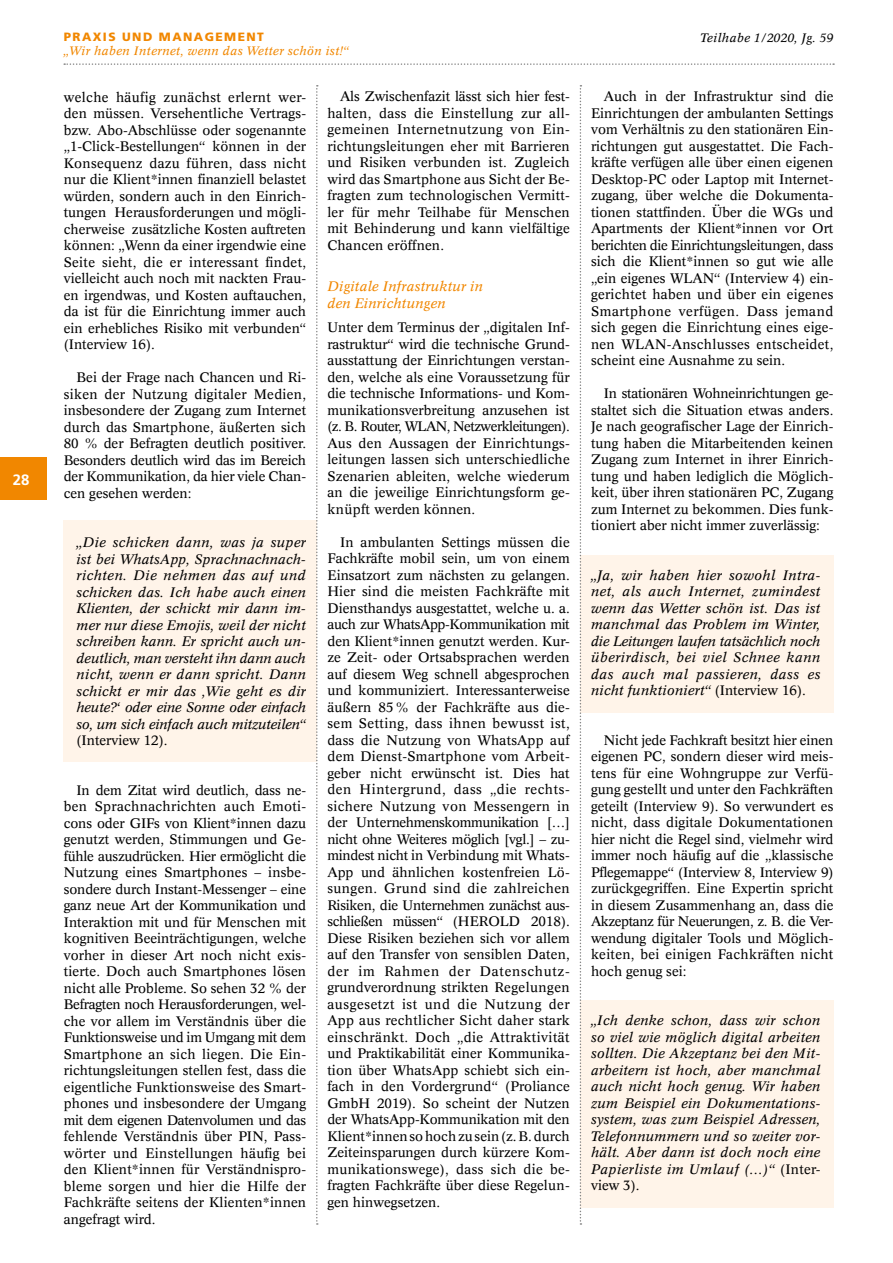
<style>
.page{position:relative;width:893px;height:1263px;background:#fff}
.page>*{position:absolute;margin:0;border:0;box-sizing:border-box;transform-origin:0 0}
.t1{font:700 15px "Frutiger";color:#fff}
.t2{font:13.5px/16.5px "Concorde";color:#000;text-align:justify}
.t3{font:italic 13.5px/16.5px "Concorde";color:#000;text-align:justify}
.t4{font:italic 13.5px/16.5px "Concorde";color:#f18700}
.t5{font:italic 12px "Concorde";letter-spacing:.015em;color:#f18700}
.t6{font:italic 12px "Concorde";letter-spacing:.02em;color:#000}
.t7{font:900 12px "Frutiger";letter-spacing:.12em;color:#f18700}
.s1{font-style:normal}
</style>
<div class="page">
<div style="left:0;top:458px;width:47px;height:42px;background:#f18700"></div>
<svg style="left:64px;top:63px;width:770px;height:2px"></svg>
<div style="left:580px;top:555px;width:253px;height:157px;background:#fff4e9"></div>
<div style="left:580px;top:1000px;width:253px;height:207px;background:#fff4e9"></div>
<div style="left:64px;top:520px;width:253px;height:242px;background:#fff4e9"></div>
<svg style="left:316px;top:85px;width:2px;height:1140px"></svg>
<svg style="left:580px;top:85px;width:1px;height:1140px"></svg>
<p class="t1" style="left:13px;top:470px;width:18px">28</p>
<p class="t7" style="left:64px;top:30px;width:202px">PRAXIS UND MANAGEMENT</p>
<p class="t6" style="left:700px;top:30px;width:134px">Teilhabe 1/2020, Jg. 59</p>
<p class="t5" style="left:64px;top:43px;width:287px">„Wir haben Internet, wenn das Wetter schön ist!“</p>
<p class="t2" style="left:64px;top:88px;width:244px">welche häufig zunächst erlernt wer&shy;den müssen. Versehentliche Vertrags&shy;bzw. Abo-Abschlüsse oder sogenannte „1-Click-Bestellungen“ können in der Konsequenz dazu führen, dass nicht nur die Klient*innen finanziell belastet würden, sondern auch in den Einrich&shy;tungen Herausforderungen und mögli&shy;cherweise zusätzliche Kosten auftreten können: „Wenn da einer irgendwie eine Seite sieht, die er interessant findet, vielleicht auch noch mit nackten Frau&shy;en irgendwas, und Kosten auftauchen, da ist für die Einrichtung immer auch ein erhebliches Risiko mit verbunden“ (Interview 16).</p>
<p class="t2" style="left:64px;top:369px;width:244px;text-indent:13px">Bei der Frage nach Chancen und Ri&shy;siken der Nutzung digitaler Medien, insbesondere der Zugang zum Internet durch das Smartphone, äußerten sich 80 % der Befragten deutlich positiver.<br>Besonders deutlich wird das im Bereich der Kommunikation, da hier viele Chan&shy;cen gesehen werden:</p>
<p class="t3" style="left:77px;top:534px;width:231px">„Die schicken dann, was ja super ist bei WhatsApp, Sprachnachnach&shy;richten. Die nehmen das auf und schicken das. Ich habe auch einen Klienten, der schickt mir dann im&shy;mer nur diese Emojis, weil der nicht schreiben kann. Er spricht auch un&shy;deutlich, man versteht ihn dann auch nicht, wenn er dann spricht. Dann schickt er mir das ‚Wie geht es dir heute?‘ oder eine Sonne oder einfach so, um sich einfach auch mitzuteilen“</p>
<p class="t2" style="left:77px;top:732px;width:92px">(Interview 12).</p>
<p class="t2" style="left:64px;top:781px;width:244px;text-indent:13px">In dem Zitat wird deutlich, dass ne&shy;ben Sprachnachrichten auch Emoti&shy;cons oder GIFs von Klient*innen dazu genutzt werden, Stimmungen und Ge&shy;fühle auszudrücken. Hier ermöglicht die Nutzung eines Smartphones – insbe&shy;sondere durch Instant-Messenger – eine ganz neue Art der Kommunikation und Interaktion mit und für Menschen mit kognitiven Beeinträchtigungen, welche vorher in dieser Art noch nicht exis&shy;tierte. Doch auch Smartphones lösen nicht alle Probleme. So sehen 32 % der Befragten noch Herausforderungen, wel&shy;che vor allem im Verständnis über die Funktionsweise und im Umgang mit dem Smartphone an sich liegen. Die Ein&shy;richtungsleitungen stellen fest, dass die eigentliche Funktionsweise des Smart&shy;phones und insbesondere der Umgang mit dem eigenen Datenvolumen und das fehlende Verständnis über PIN, Pass&shy;wörter und Einstellungen häufig bei den Klient*innen für Verständnispro&shy;bleme sorgen und hier die Hilfe der Fachkräfte seitens der Klienten*innen angefragt wird.</p>
<p class="t2" style="left:591px;top:88px;width:244px;text-indent:13px">Auch in der Infrastruktur sind die Einrichtungen der ambulanten Settings vom Verhältnis zu den stationären Ein&shy;richtungen gut ausgestattet. Die Fach&shy;kräfte verfügen alle über einen eigenen Desktop-PC oder Laptop mit Internet&shy;zugang, über welche die Dokumenta&shy;tionen stattfinden. Über die WGs und Apartments der Klient*innen vor Ort berichten die Einrichtungsleitungen, dass sich die Klient*innen so gut wie alle „ein eigenes WLAN“ (Interview 4) ein&shy;gerichtet haben und über ein eigenes Smartphone verfügen. Dass jemand sich gegen die Einrichtung eines eige&shy;nen WLAN-Anschlusses entscheidet, scheint eine Ausnahme zu sein.</p>
<p class="t2" style="left:591px;top:385px;width:244px;text-indent:13px">In stationären Wohneinrichtungen ge&shy;staltet sich die Situation etwas anders.<br>Je nach geografischer Lage der Einrich&shy;tung haben die Mitarbeitenden keinen Zugang zum Internet in ihrer Einrich&shy;tung und haben lediglich die Möglich&shy;keit, über ihren stationären PC, Zugang zum Internet zu bekommen. Dies funk&shy;tioniert aber nicht immer zuverlässig:</p>
<p class="t3" style="left:591px;top:566px;width:231px">„Ja, wir haben hier sowohl Intra&shy;net, als auch Internet, zumindest wenn das Wetter schön ist. Das ist manchmal das Problem im Winter, die Leitungen laufen tatsächlich noch überirdisch, bei viel Schnee kann das auch mal passieren, dass es nicht funktioniert“ <span class="s1">(Interview 16).</span></p>
<p class="t2" style="left:591px;top:731px;width:244px;text-indent:13px">Nicht jede Fachkraft besitzt hier einen eigenen PC, sondern dieser wird meis&shy;tens für eine Wohngruppe zur Verfü&shy;gung gestellt und unter den Fachkräften geteilt (Interview 9). So verwundert es nicht, dass digitale Dokumentationen hier nicht die Regel sind, vielmehr wird immer noch häufig auf die „klassische Pflegemappe“ (Interview 8, Interview 9) zurückgegriffen. Eine Expertin spricht in diesem Zusammenhang an, dass die Akzeptanz für Neuerungen, z. B. die Ver&shy;wendung digitaler Tools und Möglich&shy;keiten, bei einigen Fachkräften nicht hoch genug sei:</p>
<p class="t3" style="left:591px;top:1012px;width:231px">„Ich denke schon, dass wir schon so viel wie möglich digital arbeiten sollten. Die Akzeptanz bei den Mit&shy;arbeitern ist hoch, aber manchmal auch nicht hoch genug. Wir haben zum Beispiel ein Dokumentations&shy;system, was zum Beispiel Adressen, Telefonnummern und so weiter vor&shy;hält. Aber dann ist doch noch eine Papierliste im Umlauf (…)“ <span class="s1">(Inter&shy;view 3).</span></p>
<p class="t2" style="left:327px;top:88px;width:244px;text-indent:13px">Als Zwischenfazit lässt sich hier fest&shy;halten, dass die Einstellung zur all&shy;gemeinen Internetnutzung von Ein&shy;richtungsleitungen eher mit Barrieren und Risiken verbunden ist. Zugleich wird das Smartphone aus Sicht der Be&shy;fragten zum technologischen Vermitt&shy;ler für mehr Teilhabe für Menschen mit Behinderung und kann vielfältige Chancen eröffnen.</p>
<p class="t4" style="left:327px;top:278px;width:157px">Digitale Infrastruktur in den Einrichtungen</p>
<p class="t2" style="left:327px;top:319px;width:244px">Unter dem Terminus der „digitalen Inf&shy;rastruktur“ wird die technische Grund&shy;ausstattung der Einrichtungen verstan&shy;den, welche als eine Voraussetzung für die technische Informations- und Kom&shy;munikationsverbreitung anzusehen ist (z. B. Router, WLAN, Netzwerkleitungen).<br>Aus den Aussagen der Einrichtungs&shy;leitungen lassen sich unterschiedliche Szenarien ableiten, welche wiederum an die jeweilige Einrichtungsform ge&shy;knüpft werden können.</p>
<p class="t2" style="left:327px;top:534px;width:244px;text-indent:13px">In ambulanten Settings müssen die Fachkräfte mobil sein, um von einem Einsatzort zum nächsten zu gelangen.<br>Hier sind die meisten Fachkräfte mit Diensthandys ausgestattet, welche u. a. auch zur WhatsApp-Kommunikation mit den Klient*innen genutzt werden. Kur&shy;ze Zeit- oder Ortsabsprachen werden auf diesem Weg schnell abgesprochen und kommuniziert. Interessanterweise äußern 85 % der Fachkräfte aus die&shy;sem Setting, dass ihnen bewusst ist, dass die Nutzung von WhatsApp auf dem Dienst-Smartphone vom Arbeit&shy;geber nicht erwünscht ist. Dies hat den Hintergrund, dass „die rechts&shy;sichere Nutzung von Messengern in der Unternehmenskommunikation […] nicht ohne Weiteres möglich [vgl.] – zu&shy;mindest nicht in Verbindung mit Whats-App und ähnlichen kostenfreien Lö&shy;sungen. Grund sind die zahlreichen Risiken, die Unternehmen zunächst aus&shy;schließen müssen“ (HEROLD 2018).<br>Diese Risiken beziehen sich vor allem auf den Transfer von sensiblen Daten, der im Rahmen der Datenschutz&shy;grundverordnung strikten Regelungen ausgesetzt ist und die Nutzung der App aus rechtlicher Sicht daher stark einschränkt. Doch „die Attraktivität und Praktikabilität einer Kommunika&shy;tion über WhatsApp schiebt sich ein&shy;fach in den Vordergrund“ (Proliance GmbH 2019). So scheint der Nutzen der WhatsApp-Kommunikation mit den Klient*innen so hoch zu sein (z. B. durch Zeiteinsparungen durch kürzere Kom&shy;munikationswege), dass sich die be&shy;fragten Fachkräfte über diese Regelun&shy;gen hinwegsetzen.</p>
</div>
